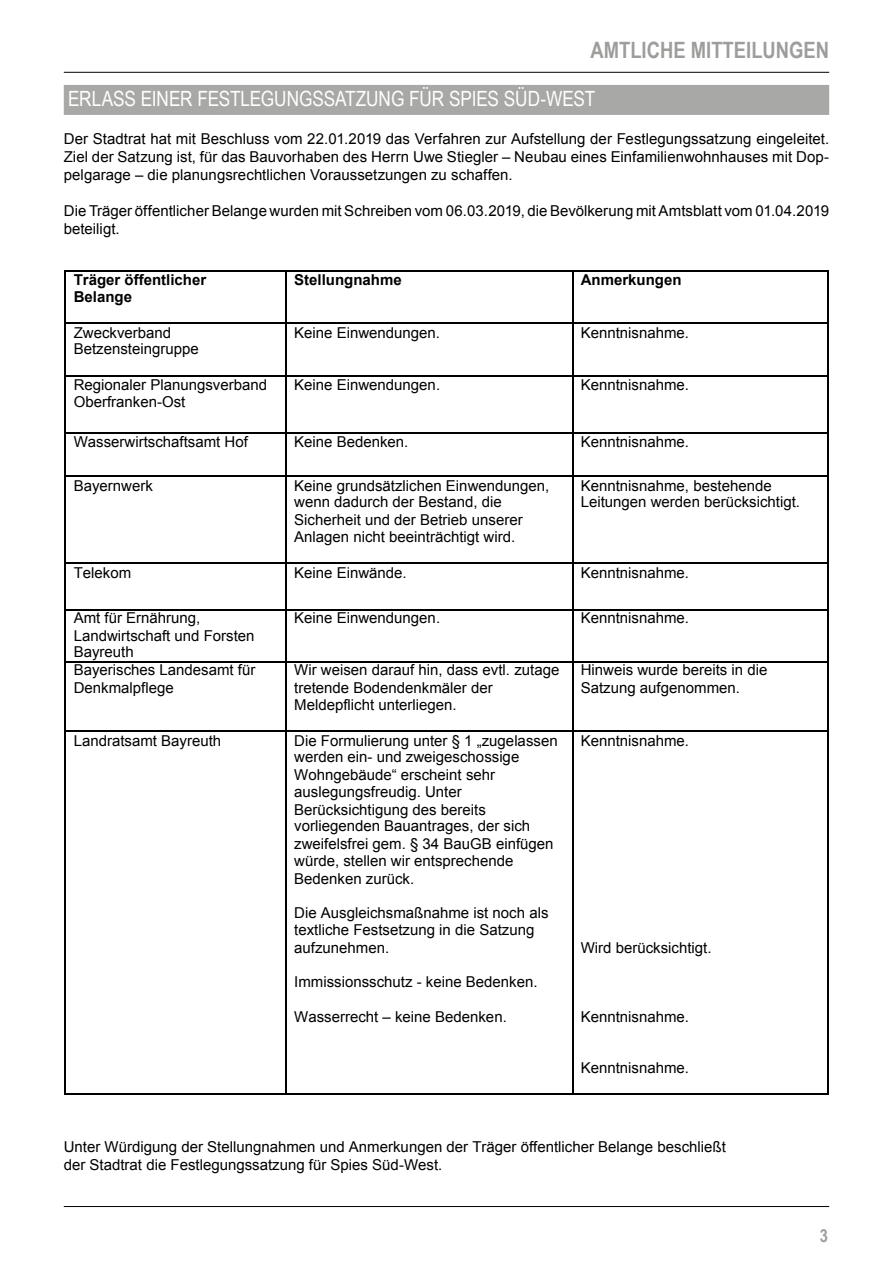
<style>
.page{position:relative;width:893px;height:1263px;background:#fff}
.page>*{position:absolute;margin:0;border:0;box-sizing:border-box;transform-origin:0 0}
.t1{font:700 22.5px "Arial Narrow";color:#9d9d9c}
.t2{font:21px "Arial Narrow";letter-spacing:-.005em;color:#fff}
.t3{font:700 18px "Arial Narrow";color:#9d9d9c}
.t4{font:15px/16.5px "Arial";color:#000}
.t5{font:700 15px/16.5px "Arial";color:#000}
</style>
<div class="page">
<hr style="left:64px;top:72px;width:765px;height:1px;background:#000">
<hr style="left:64px;top:1206px;width:765px;height:1px;background:#000">
<div style="left:64px;top:85px;width:765px;height:30px;background:#a8a8a7"></div>
<hr style="left:66px;top:270px;width:219px;height:2px;background:#000">
<hr style="left:287px;top:270px;width:285px;height:2px;background:#000">
<hr style="left:573px;top:270px;width:254px;height:2px;background:#000">
<hr style="left:65px;top:272px;width:1px;height:50px;background:#000">
<hr style="left:285px;top:272px;width:2px;height:50px;background:#000">
<hr style="left:572px;top:272px;width:1px;height:50px;background:#000">
<hr style="left:827px;top:272px;width:1px;height:50px;background:#000">
<hr style="left:66px;top:322px;width:219px;height:2px;background:#000">
<hr style="left:287px;top:322px;width:285px;height:2px;background:#000">
<hr style="left:573px;top:322px;width:254px;height:2px;background:#000">
<hr style="left:65px;top:324px;width:1px;height:51px;background:#000">
<hr style="left:285px;top:324px;width:2px;height:51px;background:#000">
<hr style="left:572px;top:324px;width:1px;height:51px;background:#000">
<hr style="left:827px;top:324px;width:1px;height:51px;background:#000">
<hr style="left:66px;top:375px;width:219px;height:1px;background:#000">
<hr style="left:287px;top:375px;width:285px;height:1px;background:#000">
<hr style="left:573px;top:375px;width:254px;height:1px;background:#000">
<hr style="left:65px;top:376px;width:1px;height:56px;background:#000">
<hr style="left:285px;top:376px;width:2px;height:56px;background:#000">
<hr style="left:572px;top:376px;width:1px;height:56px;background:#000">
<hr style="left:827px;top:376px;width:1px;height:56px;background:#000">
<hr style="left:66px;top:432px;width:219px;height:2px;background:#000">
<hr style="left:287px;top:432px;width:285px;height:2px;background:#000">
<hr style="left:573px;top:432px;width:254px;height:2px;background:#000">
<hr style="left:65px;top:434px;width:1px;height:42px;background:#000">
<hr style="left:285px;top:434px;width:2px;height:42px;background:#000">
<hr style="left:572px;top:434px;width:1px;height:42px;background:#000">
<hr style="left:827px;top:434px;width:1px;height:42px;background:#000">
<hr style="left:66px;top:476px;width:219px;height:1px;background:#000">
<hr style="left:287px;top:476px;width:285px;height:1px;background:#000">
<hr style="left:573px;top:476px;width:254px;height:1px;background:#000">
<hr style="left:65px;top:477px;width:1px;height:86px;background:#000">
<hr style="left:285px;top:477px;width:2px;height:86px;background:#000">
<hr style="left:572px;top:477px;width:1px;height:86px;background:#000">
<hr style="left:827px;top:477px;width:1px;height:86px;background:#000">
<hr style="left:66px;top:563px;width:219px;height:1px;background:#000">
<hr style="left:287px;top:563px;width:285px;height:1px;background:#000">
<hr style="left:573px;top:563px;width:254px;height:1px;background:#000">
<hr style="left:65px;top:564px;width:1px;height:45px;background:#000">
<hr style="left:285px;top:564px;width:2px;height:45px;background:#000">
<hr style="left:572px;top:564px;width:1px;height:45px;background:#000">
<hr style="left:827px;top:564px;width:1px;height:45px;background:#000">
<hr style="left:66px;top:609px;width:219px;height:1px;background:#000">
<hr style="left:287px;top:609px;width:285px;height:1px;background:#000">
<hr style="left:573px;top:609px;width:254px;height:1px;background:#000">
<hr style="left:65px;top:610px;width:1px;height:52px;background:#000">
<hr style="left:285px;top:610px;width:2px;height:52px;background:#000">
<hr style="left:572px;top:610px;width:1px;height:52px;background:#000">
<hr style="left:827px;top:610px;width:1px;height:52px;background:#000">
<hr style="left:66px;top:662px;width:219px;height:1px;background:#000">
<hr style="left:287px;top:662px;width:285px;height:1px;background:#000">
<hr style="left:573px;top:662px;width:254px;height:1px;background:#000">
<hr style="left:65px;top:663px;width:1px;height:67px;background:#000">
<hr style="left:285px;top:663px;width:2px;height:67px;background:#000">
<hr style="left:572px;top:663px;width:1px;height:67px;background:#000">
<hr style="left:827px;top:663px;width:1px;height:67px;background:#000">
<hr style="left:66px;top:730px;width:219px;height:2px;background:#000">
<hr style="left:287px;top:730px;width:285px;height:2px;background:#000">
<hr style="left:573px;top:730px;width:254px;height:2px;background:#000">
<hr style="left:65px;top:732px;width:1px;height:362px;background:#000">
<hr style="left:66px;top:1094px;width:219px;height:1px;background:#000">
<hr style="left:285px;top:732px;width:2px;height:362px;background:#000">
<hr style="left:287px;top:1094px;width:285px;height:1px;background:#000">
<hr style="left:572px;top:732px;width:1px;height:362px;background:#000">
<hr style="left:573px;top:1094px;width:254px;height:1px;background:#000">
<hr style="left:827px;top:732px;width:1px;height:362px;background:#000">
<h1 class="t1" style="left:590px;top:34px;width:240px">AMTLICHE MITTEILUNGEN</h1>
<h2 class="t2" style="left:68px;top:83px;width:529px">ERLASS EINER FESTLEGUNGSSATZUNG FÜR SPIES SÜD-WEST</h2>
<p class="t4" style="left:64px;top:130px;width:767px;line-height:18px;text-align:justify">Der Stadtrat hat mit Beschluss vom 22.01.2019 das Verfahren zur Aufstellung der Festlegungssatzung eingeleitet.<br>Ziel der Satzung ist, für das Bauvorhaben des Herrn Uwe Stiegler – Neubau eines Einfamilienwohnhauses mit Dop&shy;pelgarage – die planungsrechtlichen Voraussetzungen zu schaffen.</p>
<p class="t4" style="left:64px;top:202px;width:767px;line-height:18px">Die Träger öffentlicher Belange wurden mit Schreiben vom 06.03.2019, die Bevölkerung mit Amtsblatt vom 01.04.2019 beteiligt.</p>
<p class="t5" style="left:74px;top:272px;width:134px">Träger öffentlicher<br>Belange</p>
<p class="t5" style="left:294px;top:272px;width:109px">Stellungnahme</p>
<p class="t5" style="left:581px;top:272px;width:102px">Anmerkungen</p>
<p class="t4" style="left:74px;top:324px;width:127px">Zweckverband<br>Betzensteingruppe</p>
<p class="t4" style="left:294px;top:324px;width:147px">Keine Einwendungen.</p>
<p class="t4" style="left:581px;top:324px;width:110px">Kenntnisnahme.</p>
<p class="t4" style="left:74px;top:377px;width:195px">Regionaler Planungsverband<br>Oberfranken-Ost</p>
<p class="t4" style="left:294px;top:377px;width:147px">Keine Einwendungen.</p>
<p class="t4" style="left:581px;top:377px;width:110px">Kenntnisnahme.</p>
<p class="t4" style="left:74px;top:434px;width:176px">Wasserwirtschaftsamt Hof</p>
<p class="t4" style="left:294px;top:434px;width:116px">Keine Bedenken.</p>
<p class="t4" style="left:581px;top:434px;width:110px">Kenntnisnahme.</p>
<p class="t4" style="left:74px;top:477px;width:81px">Bayernwerk</p>
<p class="t4" style="left:294px;top:477px;width:257px">Keine grundsätzlichen Einwendungen, wenn dadurch der Bestand, die</p>
<p class="t4" style="left:294px;top:512px;width:230px">Sicherheit und der Betrieb unserer<br>Anlagen nicht beeinträchtigt wird.</p>
<p class="t4" style="left:581px;top:477px;width:221px">Kenntnisnahme, bestehende<br>Leitungen werden berücksichtigt.</p>
<p class="t4" style="left:74px;top:564px;width:59px">Telekom</p>
<p class="t4" style="left:294px;top:564px;width:114px">Keine Einwände.</p>
<p class="t4" style="left:581px;top:564px;width:110px">Kenntnisnahme.</p>
<p class="t4" style="left:74px;top:608px;width:182px;line-height:18px">Amt für Ernährung,<br>Landwirtschaft und Forsten</p>
<p class="t4" style="left:74px;top:644px;width:62px">Bayreuth</p>
<p class="t4" style="left:294px;top:609px;width:147px">Keine Einwendungen.</p>
<p class="t4" style="left:581px;top:609px;width:110px">Kenntnisnahme.</p>
<p class="t4" style="left:74px;top:661px;width:183px;line-height:18px">Bayerisches Landesamt für<br>Denkmalpflege</p>
<p class="t4" style="left:294px;top:661px;width:267px;line-height:18px">Wir weisen darauf hin, dass evtl. zutage tretende Bodendenkmäler der</p>
<p class="t4" style="left:294px;top:696px;width:164px">Meldepflicht unterliegen.</p>
<p class="t4" style="left:74px;top:732px;width:149px">Landratsamt Bayreuth</p>
<p class="t4" style="left:294px;top:732px;width:265px">Die Formulierung unter § 1 „zugelassen werden ein- und zweigeschossige</p>
<p class="t4" style="left:294px;top:767px;width:202px">Wohngebäude“ erscheint sehr auslegungsfreudig. Unter</p>
<p class="t4" style="left:294px;top:801px;width:237px">Berücksichtigung des bereits vorliegenden Bauantrages, der sich</p>
<p class="t4" style="left:294px;top:836px;width:261px">zweifelsfrei gem. § 34 BauGB einfügen würde, stellen wir entsprechende</p>
<p class="t4" style="left:294px;top:870px;width:122px">Bedenken zurück.</p>
<p class="t4" style="left:294px;top:905px;width:256px">Die Ausgleichsmaßnahme ist noch als textliche Festsetzung in die Satzung</p>
<p class="t4" style="left:294px;top:939px;width:97px">aufzunehmen.</p>
<p class="t4" style="left:294px;top:974px;width:245px">Immissionsschutz - keine Bedenken.</p>
<p class="t4" style="left:294px;top:1008px;width:214px">Wasserrecht – keine Bedenken.</p>
<p class="t4" style="left:581px;top:661px;width:188px;line-height:18px">Hinweis wurde bereits in die<br>Satzung aufgenommen.</p>
<p class="t4" style="left:581px;top:732px;width:110px">Kenntnisnahme.</p>
<p class="t4" style="left:581px;top:939px;width:132px">Wird berücksichtigt.</p>
<p class="t4" style="left:581px;top:1008px;width:110px">Kenntnisnahme.</p>
<p class="t4" style="left:581px;top:1059px;width:110px">Kenntnisnahme.</p>
<p class="t4" style="left:64px;top:1138px;width:664px;line-height:18px">Unter Würdigung der Stellungnahmen und Anmerkungen der Träger öffentlicher Belange beschließt der Stadtrat die Festlegungssatzung für Spies Süd-West.</p>
<p class="t3" style="left:820px;top:1222px;width:10px">3</p>
</div>
